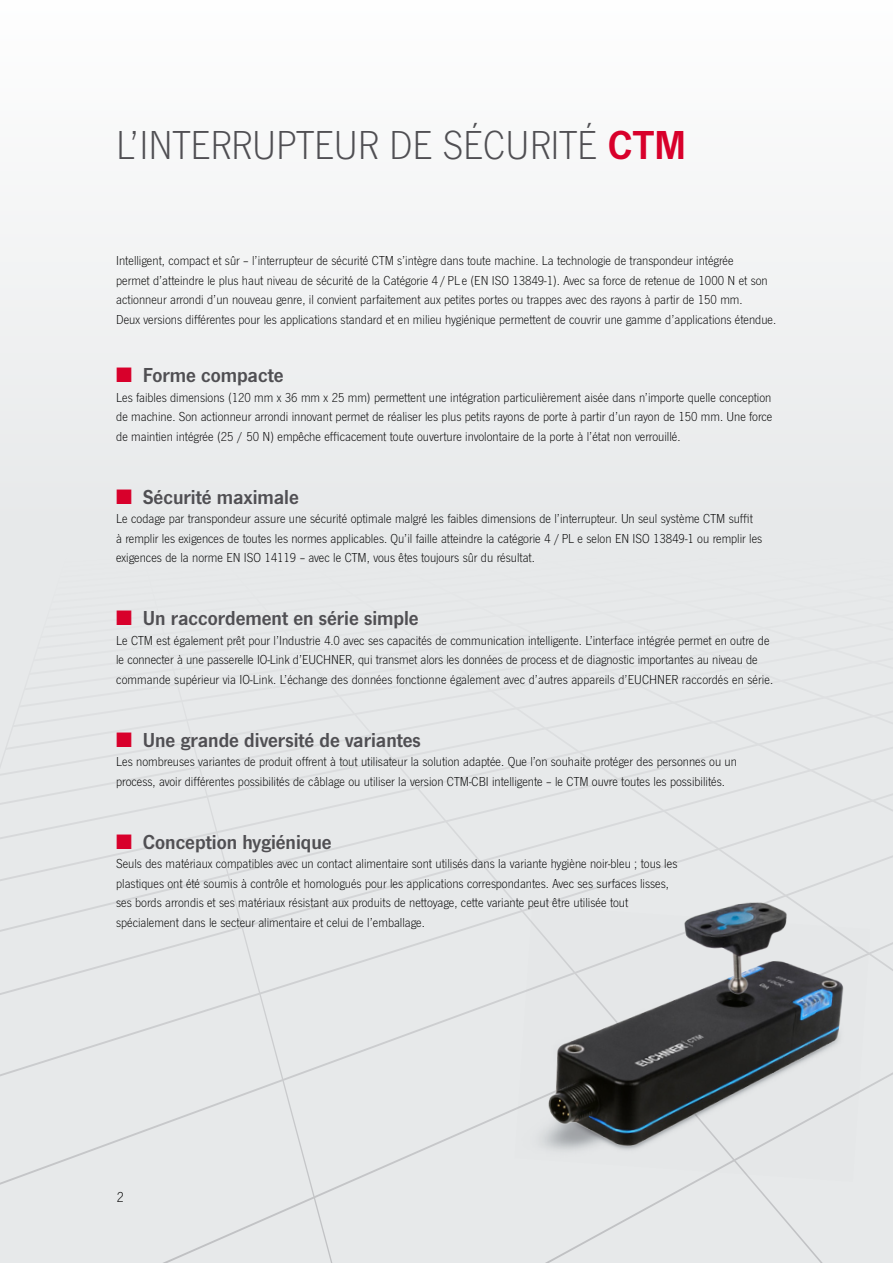
<style>
.page{position:relative;width:893px;height:1263px;background:#e7e9ea}
.page>*{position:absolute;margin:0;border:0;box-sizing:border-box;transform-origin:0 0}
.t1{font:300 42px "News Got";color:#504f53}
.t2{font:21px "News Got Dem";color:#504f53}
.t3{font:300 15px "News Got";color:#000}
.t4{font:300 13.5px/19.5px "News Got";color:#000}
.s1{font-family:"News Got Dem";font-weight:400;color:#d8002b}
.s2{color:#d8002b}
</style>
<div class="page">
<div style="left:0;top:0;width:893px;height:529px;background:#f2f3f4"></div>
<svg style="left:431px;top:734px;width:434px;height:529px"></svg>
<svg style="left:139px;top:734px;width:292px;height:529px"></svg>
<img style="left:514px;top:905px;width:356px;height:277px">
<img style="left:677px;top:894px;width:116px;height:109px">
<h1 class="t1" style="left:116px;top:122px;width:572px">L’INTERRUPTEUR DE SÉCURITÉ <span class="s1">CTM</span></h1>
<p class="t4" style="left:116px;top:251px;width:661px">Intelligent, compact et sûr – l’interrupteur de sécurité CTM s’intègre dans toute machine. La technologie de transpondeur intégrée<br>permet d’atteindre le plus haut niveau de sécurité de la Catégorie 4 / PL e (EN ISO 13849-1). Avec sa force de retenue de 1000 N et son actionneur arrondi d’un nouveau genre, il convient parfaitement aux petites portes ou trappes avec des rayons à partir de 150 mm.<br>Deux versions différentes pour les applications standard et en milieu hygiénique permettent de couvrir une gamme d’applications étendue.</p>
<h2 class="t2" style="left:116px;top:363px;width:169px"><span class="s2">■</span> Forme compacte</h2>
<p class="t4" style="left:116px;top:388px;width:658px;text-align:justify">Les faibles dimensions (120 mm x 36 mm x 25 mm) permettent une intégration particulièrement aisée dans n’importe quelle conception de machine. Son actionneur arrondi innovant permet de réaliser les plus petits rayons de porte à partir d’un rayon de 150 mm. Une force de maintien intégrée (25 / 50 N) empêche efficacement toute ouverture involontaire de la porte à l’état non verrouillé.</p>
<h2 class="t2" style="left:116px;top:485px;width:184px"><span class="s2">■</span> Sécurité maximale</h2>
<p class="t4" style="left:116px;top:509px;width:648px">Le codage par transpondeur assure une sécurité optimale malgré les faibles dimensions de l’interrupteur. Un seul système CTM suffit<br>à remplir les exigences de toutes les normes applicables. Qu’il faille atteindre la catégorie 4 / PL e selon EN ISO 13849-1 ou remplir les exigences de la norme EN ISO 14119 – avec le CTM, vous êtes toujours sûr du résultat.</p>
<h2 class="t2" style="left:116px;top:606px;width:304px"><span class="s2">■</span> Un raccordement en série simple</h2>
<p class="t4" style="left:116px;top:631px;width:659px">Le CTM est également prêt pour l’Industrie 4.0 avec ses capacités de communication intelligente. L’interface intégrée permet en outre de le connecter à une passerelle IO-Link d’EUCHNER, qui transmet alors les données de process et de diagnostic importantes au niveau de commande supérieur via IO-Link. L’échange des données fonctionne également avec d’autres appareils d’EUCHNER raccordés en série.</p>
<h2 class="t2" style="left:116px;top:728px;width:306px"><span class="s2">■</span> Une grande diversité de variantes</h2>
<p class="t4" style="left:116px;top:752px;width:622px">Les nombreuses variantes de produit offrent à tout utilisateur la solution adaptée. Que l’on souhaite protéger des personnes ou un process, avoir différentes possibilités de câblage ou utiliser la version CTM-CBI intelligente – le CTM ouvre toutes les possibilités.</p>
<h2 class="t2" style="left:116px;top:830px;width:217px"><span class="s2">■</span> Conception hygiénique</h2>
<p class="t4" style="left:116px;top:854px;width:563px">Seuls des matériaux compatibles avec un contact alimentaire sont utilisés dans la variante hygiène noir-bleu ; tous les plastiques ont été soumis à contrôle et homologués pour les applications correspondantes. Avec ses surfaces lisses, ses bords arrondis et ses matériaux résistant aux produits de nettoyage, cette variante peut être utilisée tout spécialement dans le secteur alimentaire et celui de l’emballage.</p>
<p class="t3" style="left:117px;top:1189px;width:9px">2</p>
</div>
